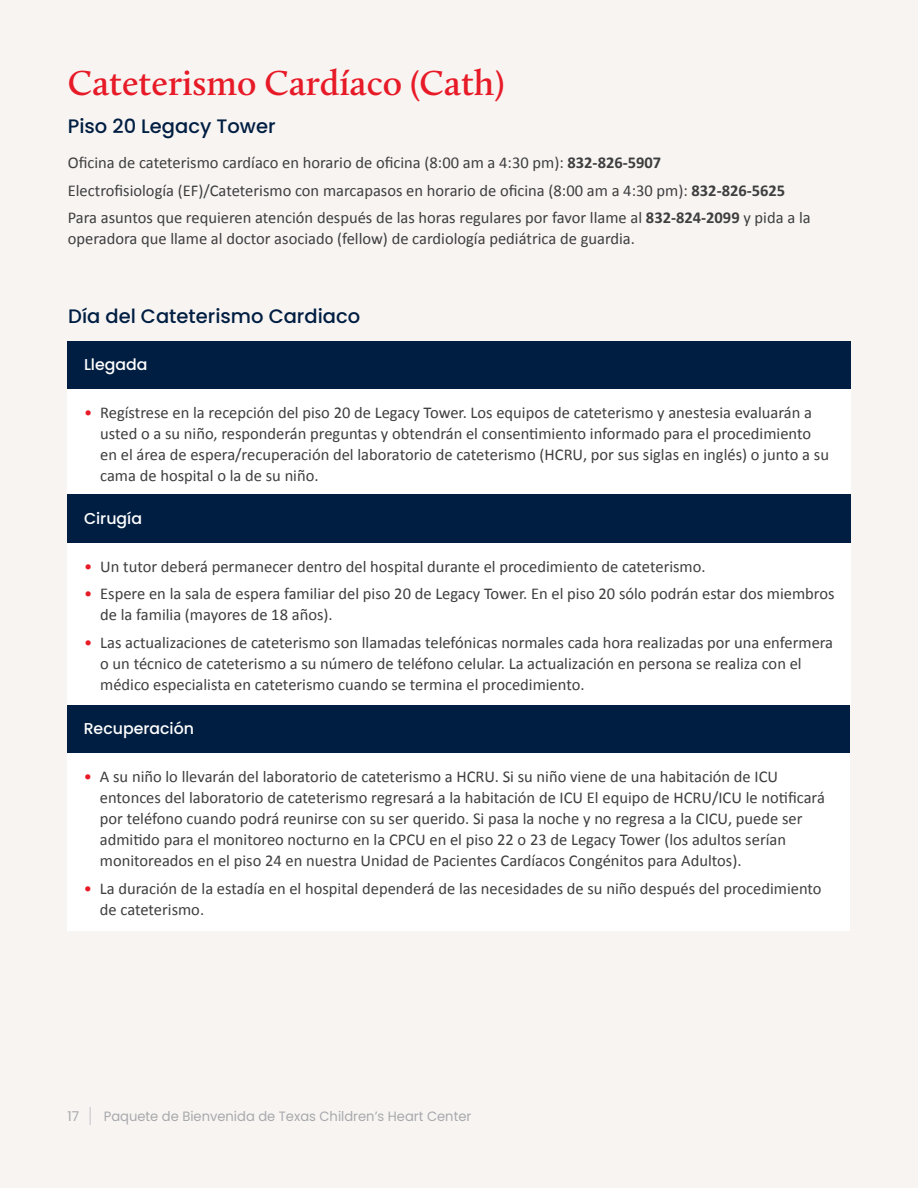
<style>
.page{position:relative;width:918px;height:1188px;background:#f8f4f2}
.page>*{position:absolute;margin:0;border:0;box-sizing:border-box;transform-origin:0 0}
.t1{font:600 36px "Calluna";color:#e71a27}
.Body_headers{font:500 19.5px "Poppins";color:#001e42}
.Body{font:16.5px/21px "Calibri";color:#3e3e3f}
.table_header{font:500 15.75px "Poppins";color:#fff}
.t2{font:13.5px "Poppins";color:#a8a9ad}
.s1{font-weight:700}
.s2{color:#e71a27}
</style>
<div class="page">
<svg style="left:90px;top:1107px;width:1px;height:18px"></svg>
<div style="left:68px;top:341px;width:783px;height:49px;background:#001e42"></div>
<div style="left:68px;top:390px;width:783px;height:123px;background:#fff"></div>
<div style="left:68px;top:494px;width:783px;height:49px;background:#001e42"></div>
<div style="left:68px;top:543px;width:783px;height:163px;background:#fff"></div>
<div style="left:68px;top:705px;width:782px;height:49px;background:#001e42"></div>
<div style="left:68px;top:754px;width:782px;height:177px;background:#fff"></div>
<p class="t1" style="left:68px;top:60px;width:438px">Cateterismo Cardíaco (Cath)</p>
<p class="Body_headers" style="left:68px;top:115px;width:209px">Piso 20 Legacy Tower</p>
<p class="Body" style="left:68px;top:151px;width:595px">Oficina de cateterismo cardíaco en horario de oficina (8:00 am a 4:30 pm): <span class="s1">832-826-5907</span></p>
<p class="Body" style="left:68px;top:179px;width:719px">Electrofisiología (EF)/Cateterismo con marcapasos en horario de oficina (8:00 am a 4:30 pm): <span class="s1">832-826-5625</span></p>
<p class="Body" style="left:68px;top:207px;width:744px">Para asuntos que requieren atención después de las horas regulares por favor llame al <span class="s1">832-824-2099</span> y pida a la operadora que llame al doctor asociado (fellow) de cardiología pediátrica de guardia.</p>
<p class="Body_headers" style="left:68px;top:305px;width:293px">Día del Cateterismo Cardiaco</p>
<p class="table_header" style="left:84px;top:356px;width:65px">Llegada</p>
<p class="Body" style="left:100px;top:402px;width:730px;text-indent:-16px"><span class="s2">•</span> Regístrese en la recepción del piso 20 de Legacy Tower. Los equipos de cateterismo y anestesia evaluarán a usted o a su niño, responderán preguntas y obtendrán el consentimiento informado para el procedimiento en el área de espera/recuperación del laboratorio de cateterismo (HCRU, por sus siglas en inglés) o junto a su cama de hospital o la de su niño.</p>
<p class="table_header" style="left:84px;top:509px;width:60px">Cirugía</p>
<p class="Body" style="left:84px;top:555px;width:623px"><span class="s2">•</span> Un tutor deberá permanecer dentro del hospital durante el procedimiento de cateterismo.</p>
<p class="Body" style="left:100px;top:583px;width:736px;text-indent:-16px"><span class="s2">•</span> Espere en la sala de espera familiar del piso 20 de Legacy Tower. En el piso 20 sólo podrán estar dos miembros de la familia (mayores de 18 años).</p>
<p class="Body" style="left:100px;top:632px;width:735px;text-indent:-16px"><span class="s2">•</span> Las actualizaciones de cateterismo son llamadas telefónicas normales cada hora realizadas por una enfermera o un técnico de cateterismo a su número de teléfono celular. La actualización en persona se realiza con el médico especialista en cateterismo cuando se termina el procedimiento.</p>
<p class="table_header" style="left:84px;top:720px;width:112px">Recuperación</p>
<p class="Body" style="left:100px;top:766px;width:727px;text-indent:-16px"><span class="s2">•</span> A su niño lo llevarán del laboratorio de cateterismo a HCRU. Si su niño viene de una habitación de ICU entonces del laboratorio de cateterismo regresará a la habitación de ICU El equipo de HCRU/ICU le notificará por teléfono cuando podrá reunirse con su ser querido. Si pasa la noche y no regresa a la CICU, puede ser admitido para el monitoreo nocturno en la CPCU en el piso 22 o 23 de Legacy Tower (los adultos serían monitoreados en el piso 24 en nuestra Unidad de Pacientes Cardíacos Congénitos para Adultos).</p>
<p class="Body" style="left:100px;top:877px;width:723px;text-indent:-16px"><span class="s2">•</span> La duración de la estadía en el hospital dependerá de las necesidades de su niño después del procedimiento de cateterismo.</p>
<p class="t2" style="left:68px;top:1109px;width:13px">17</p>
<p class="t2" style="left:104px;top:1109px;width:369px">Paquete de Bienvenida de Texas Children’s Heart Center</p>
</div>
